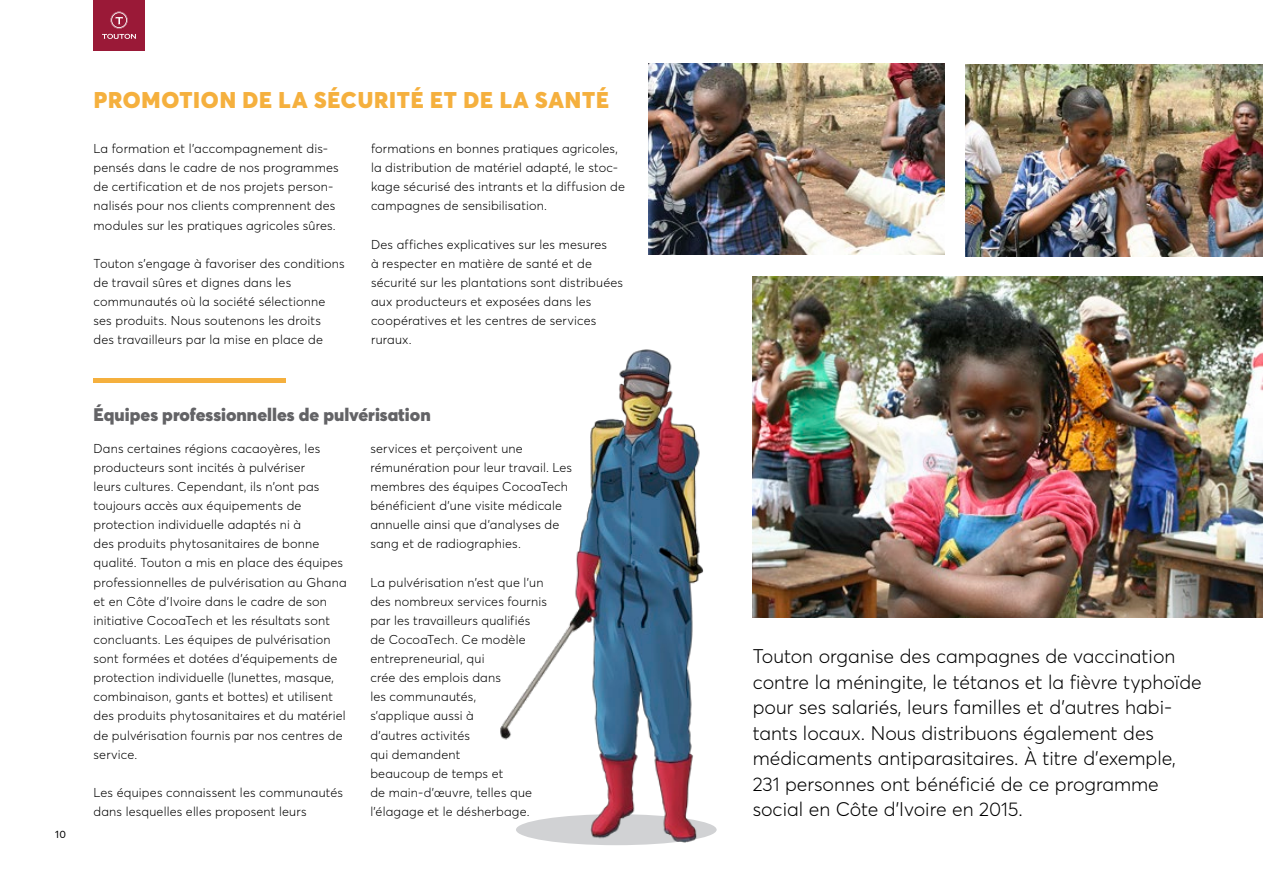
<style>
.page{position:relative;width:1263px;height:893px;background:#fff}
.page>*{position:absolute;margin:0;border:0;box-sizing:border-box;transform-origin:0 0}
.t1{font:900 22.5px "Averta";letter-spacing:.035em;color:#f5b03e}
.t2{font:300 19.5px/25.5px "Averta";color:#000}
.t3{font:900 18px "Averta";color:#636366}
.t4{font:300 12.75px/19.2px "Averta";letter-spacing:.015em;color:#000}
.t5{font:10.5px "Averta";color:#000}
</style>
<div class="page">
<div style="left:94px;top:378px;width:192px;height:5px;background:#f5b03e"></div>
<img style="left:753px;top:276px;width:510px;height:342px">
<img style="left:500px;top:349px;width:217px;height:496px">
<div style="left:94px;top:0;width:51px;height:51px;background:#9a1937"></div>
<svg style="left:102px;top:12px;width:34px;height:27px"></svg>
<img style="left:648px;top:64px;width:296px;height:191px">
<img style="left:965px;top:65px;width:298px;height:191px">
<p class="t5" style="left:55px;top:827px;width:12px">10</p>
<h1 class="t1" style="left:94px;top:86px;width:517px">PROMOTION DE LA SÉCURITÉ ET DE LA SANTÉ</h1>
<p class="t4" style="left:94px;top:139px;width:247px">La formation et l’accompagnement dis&shy;pensés dans le cadre de nos programmes de certification et de nos projets person&shy;nalisés pour nos clients comprennent des modules sur les pratiques agricoles sûres.</p>
<p class="t4" style="left:94px;top:254px;width:253px">Touton s’engage à favoriser des conditions de travail sûres et dignes dans les communautés où la société sélectionne ses produits. Nous soutenons les droits<br>des travailleurs par la mise en place de</p>
<p class="t4" style="left:371px;top:139px;width:255px">formations en bonnes pratiques agricoles, la distribution de matériel adapté, le stoc&shy;kage sécurisé des intrants et la diffusion de campagnes de sensibilisation.</p>
<p class="t4" style="left:371px;top:234px;width:254px">Des affiches explicatives sur les mesures<br>à respecter en matière de santé et de sécurité sur les plantations sont distribuées aux producteurs et exposées dans les coopératives et les centres de services ruraux.</p>
<h3 class="t3" style="left:94px;top:403px;width:339px">Équipes professionnelles de pulvérisation</h3>
<p class="t4" style="left:94px;top:438px;width:255px">Dans certaines régions cacaoyères, les producteurs sont incités à pulvériser<br>leurs cultures. Cependant, ils n’ont pas toujours accès aux équipements de protection individuelle adaptés ni à<br>des produits phytosanitaires de bonne qualité. Touton a mis en place des équipes professionnelles de pulvérisation au Ghana et en Côte d’Ivoire dans le cadre de son initiative CocoaTech et les résultats sont concluants. Les équipes de pulvérisation sont formées et dotées d’équipements de protection individuelle (lunettes, masque, combinaison, gants et bottes) et utilisent des produits phytosanitaires et du matériel de pulvérisation fournis par nos centres de service.</p>
<p class="t4" style="left:94px;top:783px;width:251px">Les équipes connaissent les communautés dans lesquelles elles proposent leurs</p>
<p class="t4" style="left:370px;top:438px;width:203px">services et perçoivent une rémunération pour leur travail. Les membres des équipes CocoaTech bénéficient d’une visite médicale annuelle ainsi que d’analyses de sang et de radiographies.</p>
<p class="t4" style="left:370px;top:572px;width:178px">La pulvérisation n’est que l’un des nombreux services fournis par les travailleurs qualifiés de CocoaTech. Ce modèle entrepreneurial, qui<br>crée des emplois dans<br>les communautés,<br>s’applique aussi à<br>d’autres activités<br>qui demandent<br>beaucoup de temps et<br>de main-d’œuvre, telles que l’élagage et le désherbage.</p>
<p class="t2" style="left:753px;top:643px;width:451px">Touton organise des campagnes de vaccination contre la méningite, le tétanos et la fièvre typhoïde pour ses salariés, leurs familles et d’autres habi&shy;tants locaux. Nous distribuons également des médicaments antiparasitaires. À titre d’exemple, 231 personnes ont bénéficié de ce programme social en Côte d’Ivoire en 2015.</p>
</div>
